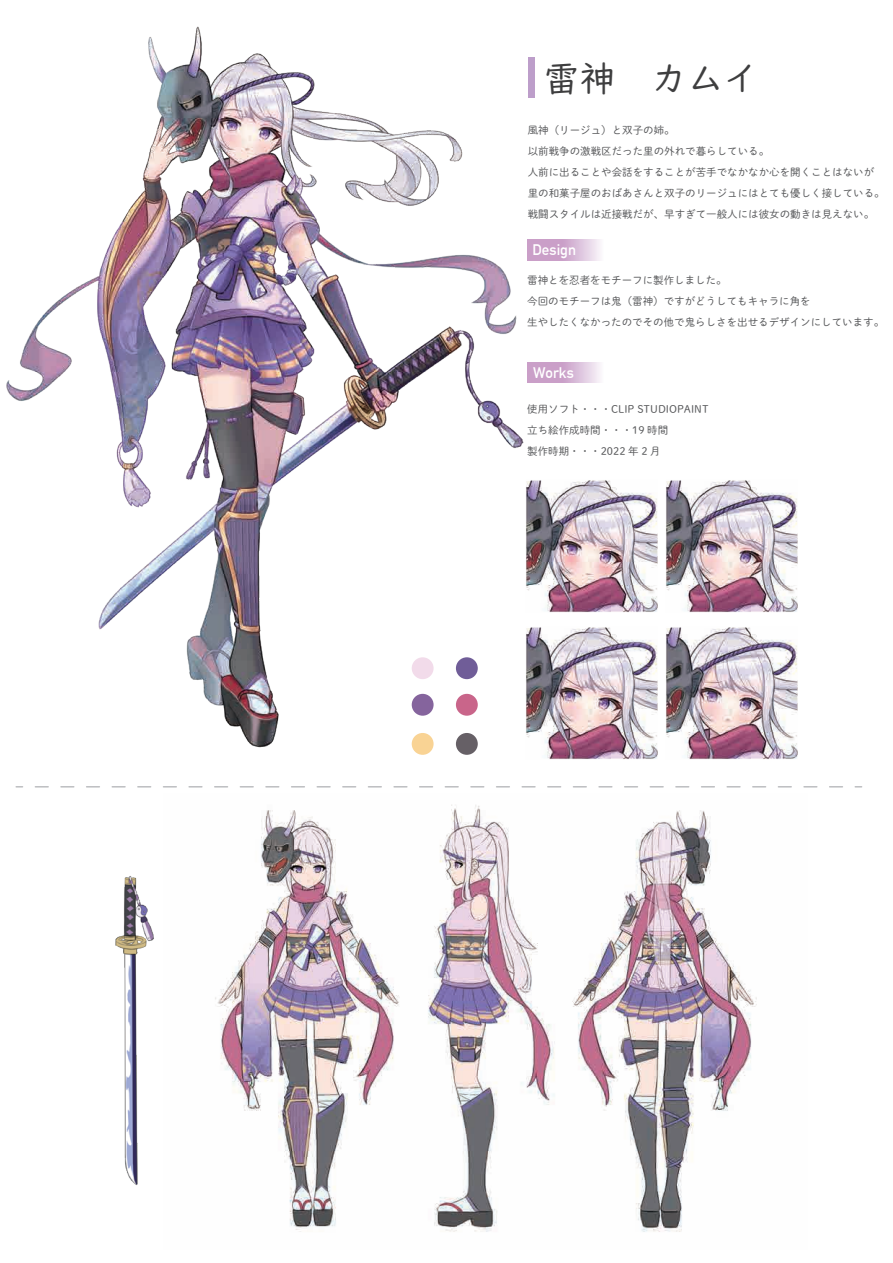
<style>
.page{position:relative;width:893px;height:1263px;background:#fff}
.page>*{position:absolute;margin:0;border:0;box-sizing:border-box;transform-origin:0 0}
.t1{font:36px "UD Digi Kyokasho Pro";color:#3e3e3f}
.t2{font:700 15px "DIN Alternate";color:#fff}
.t3{font:10.5px/21px "DNP Shuei M Go Std L";color:#57585a}
.s1{font-family:"Koz Go Pr 6 N"}
</style>
<div class="page">
<img style="left:6px;top:26px;width:590px;height:762px">
<svg style="left:528px;top:362px;width:72px;height:4px"></svg>
<svg style="left:528px;top:240px;width:72px;height:20px"></svg>
<img style="left:254px;top:366px;width:609px;height:422px">
<div style="left:412px;top:657px;width:22px;height:22px;background:#f2dbea;border-radius:50%"></div>
<div style="left:456px;top:657px;width:22px;height:22px;background:#705d98;border-radius:50%"></div>
<div style="left:412px;top:694px;width:22px;height:22px;background:#85649d;border-radius:50%"></div>
<div style="left:456px;top:694px;width:22px;height:22px;background:#c9658a;border-radius:50%"></div>
<img style="left:41px;top:725px;width:813px;height:507px">
<h1 class="t1" style="left:543px;top:48px;width:217px">雷神　カムイ</h1>
<p class="t3" style="left:528px;top:119px;width:358px">風神（リージュ）と双子の姉。<br>以前戦争の激戦区だった里の外れで暮らしている。<br>人前に出ることや会話をすることが苦手でなかなか心を開くことはないが里の和菓子屋のおばあさんと双子のリージュにはとても優しく接している。戦闘スタイルは近接戦だが、早すぎて一般人には彼女の動きは見えない。</p>
<h2 class="t2" style="left:532px;top:238px;width:45px">Design</h2>
<p class="t3" style="left:527px;top:269px;width:358px">雷神と<span class="s1">を忍者を</span>モチーフに製作しました。<br>今回のモチーフは鬼（雷神）ですがどうしてもキャラに角を<br>生やしたくなかったのでその他で鬼らしさを出せるデザインにしています。</p>
<h2 class="t2" style="left:533px;top:362px;width:42px">Works</h2>
<p class="t3" style="left:527px;top:398px;width:183px">使用ソフト・・・CLIP STUDIOPAINT立ち絵作成時間・・・19 時間<br>製作時期・・・2022 年 2 月</p>
</div>
